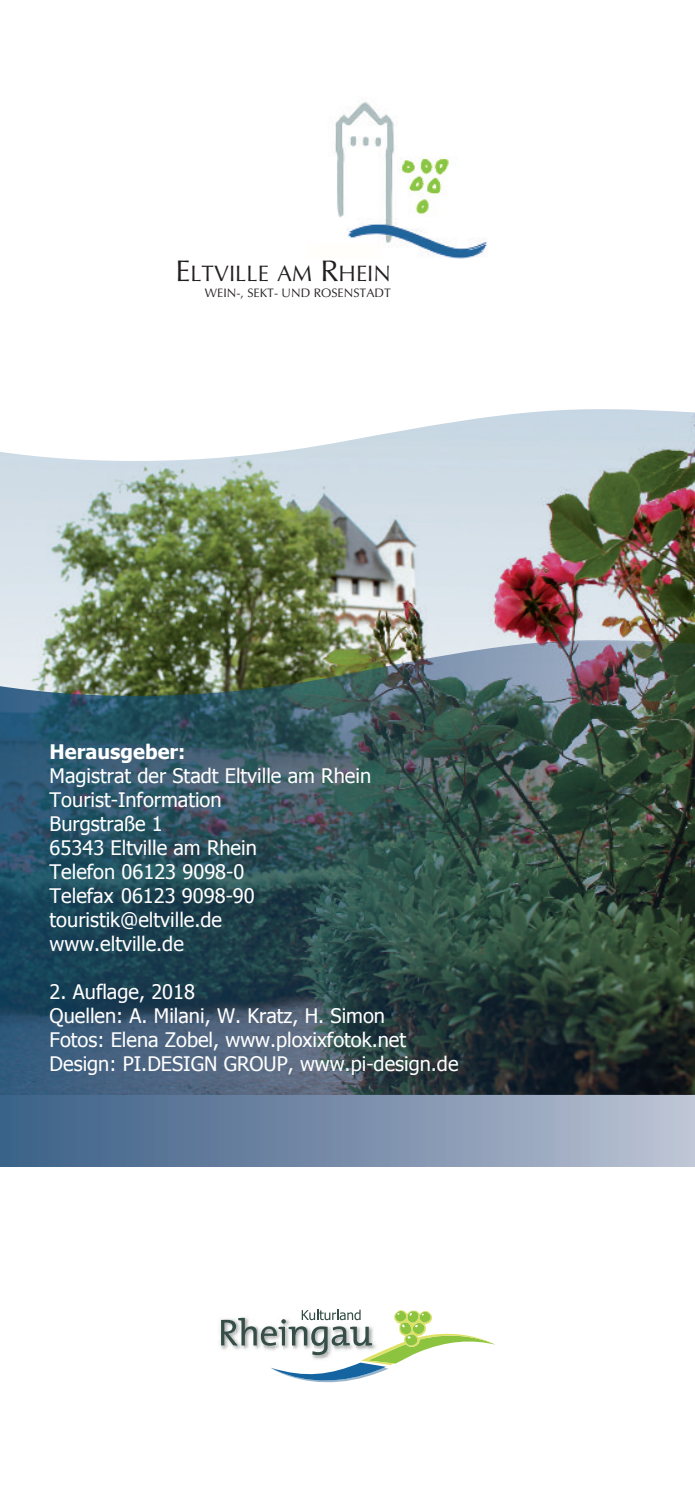
<style>
.page{position:relative;width:695px;height:1489px;background:#fff}
.page>*{position:absolute;margin:0;border:0;box-sizing:border-box;transform-origin:0 0}
.t1{font:22.5px "Optima LT Std";color:#231f20}
.t2{font:20px/24px "Tahoma";color:#fff}
.t3{font:700 20px "Tahoma";color:#fff}
.t4{font:12.25px "Optima LT Std";color:#231f20}
.s1{font-size:29.75px}
</style>
<div class="page">
<img style="left:0;top:409px;width:694px;height:757px">
<img style="left:335px;top:100px;width:152px;height:158px">
<img style="left:219px;top:1322px;width:2px;height:25px">
<svg style="left:221px;top:1309px;width:274px;height:74px"></svg>
<img style="left:0;top:640px;width:694px;height:454px">
<p class="t1" style="left:175px;top:264px;width:217px"><span class="s1">E</span>LTVILLE AM <span class="s1">R</span>HEIN</p>
<p class="t4" style="left:205px;top:288px;width:187px">WEIN-, SEKT- UND ROSENSTADT</p>
<p class="t3" style="left:50px;top:739px;width:137px">Herausgeber:</p>
<p class="t2" style="left:50px;top:763px;width:323px">Magistrat der Stadt Eltville am Rhein<br>Tourist-Information<br>Burgstraße 1<br>65343 Eltville am Rhein<br>Telefon 06123 9098-0<br>Telefax 06123 9098-90 touristik@eltville.de<br>www.eltville.de</p>
<p class="t2" style="left:50px;top:979px;width:410px">2. Auflage, 2018<br>Quellen: A. Milani, W. Kratz, H. Simon<br>Fotos: Elena Zobel, www.ploxixfotok.net Design: PI.DESIGN GROUP, www.pi-design.de</p>
</div>
